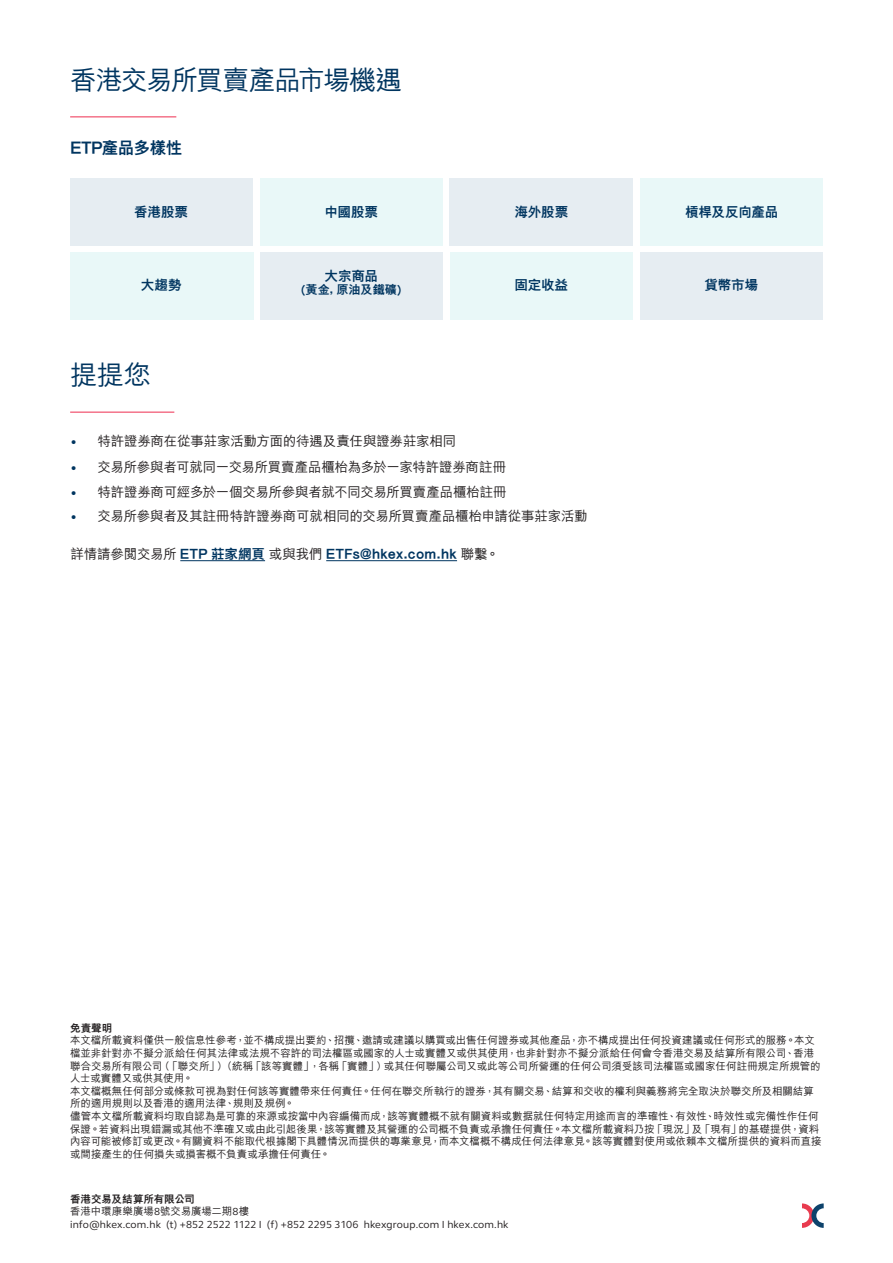
<style>
.page{position:relative;width:893px;height:1263px;background:#fff}
.page>*{position:absolute;margin:0;border:0;box-sizing:border-box;transform-origin:0 0}
.Title_headline{font:500 27px "M Hei HK";letter-spacing:-.05em;color:#003560}
.Table-head{font:800 16.5px "M Hei HK";letter-spacing:-.03em;color:#003560}
.t1{font:500 13.5px "M Hei HK";letter-spacing:-.02em;color:#231f20}
.body{font:800 13.5px "M Hei HK";letter-spacing:.01em;color:#003560}
.body-bullets{font:800 13.5px "M Hei HK";letter-spacing:-.005em;color:#003560}
.body-bullets-2{font:800 12px "M Hei HK";letter-spacing:.01em;color:#003560}
.t2{font:500 10.5px/12.6px "M Hei HK";letter-spacing:-.005em;color:#231f20}
.t3{font:10.5px "FS Elliot Pro";letter-spacing:.005em;color:#231f20}
.caption_bold{font:800 10.5px "M Hei HK";letter-spacing:-.005em;color:#231f20}
.s1{font-family:"FS Elliot Pro";font-weight:700;color:#003560}
.s2{font-weight:500;color:#231f20}
.s3{font-family:"FS Elliot Pro";font-weight:400}
</style>
<div class="page">
<div style="left:70px;top:252px;width:183px;height:67px;background:#e9f8f8"></div>
<div style="left:261px;top:252px;width:182px;height:67px;background:#e6edf2"></div>
<div style="left:640px;top:252px;width:182px;height:67px;background:#e6edf2"></div>
<div style="left:450px;top:252px;width:183px;height:67px;background:#e9f8f8"></div>
<div style="left:70px;top:178px;width:183px;height:68px;background:#e6edf2"></div>
<div style="left:450px;top:178px;width:183px;height:68px;background:#e6edf2"></div>
<div style="left:640px;top:178px;width:182px;height:68px;background:#e9f8f8"></div>
<div style="left:260px;top:178px;width:182px;height:68px;background:#e9f8f8"></div>
<hr style="left:70px;top:412px;width:104px;height:1px;background:#ee2d50">
<hr style="left:180px;top:560px;width:85px;height:1px;background:#003560">
<hr style="left:326px;top:560px;width:131px;height:1px;background:#003560">
<hr style="left:70px;top:116px;width:106px;height:1px;background:#ee2d50">
<svg style="left:802px;top:1203px;width:22px;height:25px"></svg>
<p class="Title_headline" style="left:70px;top:60px;width:334px">香港交易所買賣產品市場機遇</p>
<p class="Table-head" style="left:71px;top:140px;width:113px">ETP產品多樣性</p>
<p class="body-bullets" style="left:134px;top:205px;width:55px">香港股票</p>
<p class="body-bullets" style="left:324px;top:205px;width:55px">中國股票</p>
<p class="body-bullets" style="left:514px;top:205px;width:55px">海外股票</p>
<p class="body-bullets" style="left:685px;top:205px;width:95px">槓桿及反向產品</p>
<p class="body-bullets" style="left:141px;top:279px;width:42px">大趨勢</p>
<p class="Title_headline" style="left:70px;top:355px;width:82px">提提您</p>
<p class="body-bullets" style="left:325px;top:269px;width:55px">大宗商品</p>
<p class="body-bullets-2" style="left:301px;top:284px;width:101px">(黃金, 原油及鐵礦)</p>
<p class="body-bullets" style="left:514px;top:278px;width:55px">固定收益</p>
<p class="body-bullets" style="left:704px;top:279px;width:55px">貨幣市場</p>
<p class="t1" style="left:71px;top:431px;width:387px"><span class="s1">•</span> 特許證劵商在從事莊家活動方面的待遇及責任與證劵莊家相同</p>
<p class="t1" style="left:71px;top:457px;width:437px"><span class="s1">•</span> 交易所參與者可就同一交易所買賣產品櫃枱為多於一家特許證劵商註冊</p>
<p class="t1" style="left:71px;top:482px;width:437px"><span class="s1">•</span> 特許證劵商可經多於一個交易所參與者就不同交易所買賣產品櫃枱註冊</p>
<p class="t1" style="left:71px;top:506px;width:519px"><span class="s1">•</span> 交易所參與者及其註冊特許證劵商可就相同的交易所買賣產品櫃枱申請從事莊家活動</p>
<p class="body" style="left:71px;top:548px;width:430px"><span class="s2">詳情請參閱交易所</span> ETP 莊家網頁 <span class="s2">或與我們</span> ETFs@hkex.com.hk <span class="s2">聯繫。</span></p>
<p class="caption_bold" style="left:70px;top:1022px;width:44px">免責聲明</p>
<p class="t2" style="left:70px;top:1033px;width:752px">本文檔所載資料僅供一般信息性參考，並不構成提出要約、招攬、邀請或建議以購買或出售任何證券或其他產品，亦不構成提出任何投資建議或任何形式的服務。本文檔並非針對亦不擬分派給任何其法律或法規不容許的司法權區或國家的人士或實體又或供其使用，也非針對亦不擬分派給任何會令香港交易及結算所有限公司、香港聯合交易所有限公司（「聯交所」）（統稱「該等實體」，各稱「實體」）或其任何聯屬公司又或此等公司所營運的任何公司須受該司法權區或國家任何註冊規定所規管的人士或實體又或供其使用。</p>
<p class="t2" style="left:70px;top:1084px;width:745px">本文檔概無任何部分或條款可視為對任何該等實體帶來任何責任。任何在聯交所執行的證券，其有關交易、結算和交收的權利與義務將完全取決於聯交所及相關結算所的適用規則以及香港的適用法律、規則及規例。</p>
<p class="t2" style="left:70px;top:1109px;width:753px">儘管本文檔所載資料均取自認為是可靠的來源或按當中內容編備而成，該等實體概不就有關資料或數据就任何特定用途而言的準確性、有效性、時效性或完備性作任何保證。若資料出現錯漏或其他不準確又或由此引起後果，該等實體及其營運的公司概不負責或承擔任何責任。本文檔所載資料乃按「現況」及「現有」的基礎提供，資料內容可能被修訂或更改。有關資料不能取代根據閣下具體情況而提供的專業意見，而本文檔概不構成任何法律意見。該等實體對使用或依賴本文檔所提供的資料而直接或間接產生的任何損失或損害概不負責或承擔任何責任。</p>
<p class="caption_bold" style="left:70px;top:1193px;width:126px">香港交易及結算所有限公司</p>
<p class="t2" style="left:70px;top:1204px;width:181px">香港中環康樂廣場<span class="s3">8</span>號交易廣場二期<span class="s3">8</span>樓</p>
<p class="t3" style="left:70px;top:1217px;width:440px">info@hkex.com.hk (t) +852 2522 1122 I (f) +852 2295 3106 hkexgroup.com I hkex.com.hk</p>
<p class="t2" style="left:70px;top:1217px;width:7px">3</p>
</div>
